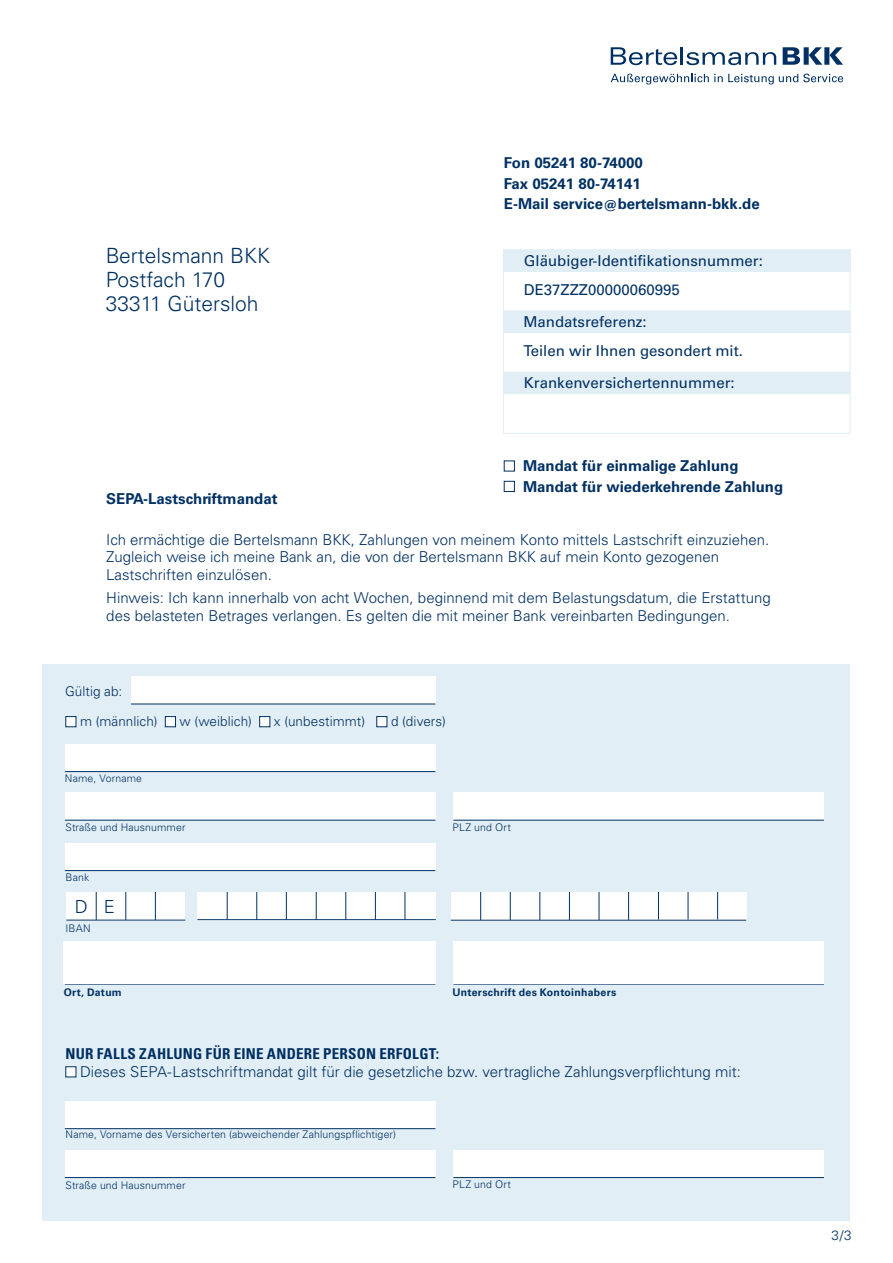
<style>
.page{position:relative;width:893px;height:1263px;background:#fff}
.page>*{position:absolute;margin:0;border:0;box-sizing:border-box;transform-origin:0 0}
.Textkörpereinzug{font:300 21px "Univers LT Pro 45";color:#003063}
.t1{font:300 18px "Univers LT Pro 45";color:#003063}
.Textkörpereinzug-2{font:300 15px/17.4px "Univers LT Pro 45";color:#003063}
.Textkörpereinzug-3{font:700 15px "Univers LT Pro 65";color:#003063}
.Textkörpereinzug-4{font:15px "Univers LT Pro 55 Roman";color:#003063}
.t2{font:700 condensed 15px "Univers LT Pro";letter-spacing:.02em;color:#003063}
.t3{font:300 13.5px "Univers LT Pro 45";letter-spacing:.005em;color:#003063}
.t4{font:300 10.5px "Univers LT Pro 45";letter-spacing:.015em;color:#003063}
.t5{font:700 10.5px "Univers LT Pro 65";letter-spacing:.025em;color:#003063}
</style>
<div class="page">
<div style="left:43px;top:664px;width:807px;height:556px;background:#e2eef5"></div>
<div style="left:65px;top:956px;width:370px;height:28px;background:#fff"></div>
<hr style="left:65px;top:984px;width:370px;height:1px;background:#003063">
<div style="left:65px;top:1101px;width:370px;height:28px;background:#fff"></div>
<hr style="left:65px;top:1128px;width:370px;height:1px;background:#003063">
<div style="left:65px;top:843px;width:370px;height:27px;background:#fff"></div>
<hr style="left:65px;top:870px;width:370px;height:1px;background:#003063">
<div style="left:65px;top:744px;width:370px;height:27px;background:#fff"></div>
<hr style="left:65px;top:771px;width:370px;height:1px;background:#003063">
<div style="left:66px;top:892px;width:119px;height:28px;background:#fff"></div>
<div style="left:197px;top:892px;width:238px;height:28px;background:#fff"></div>
<div style="left:451px;top:892px;width:295px;height:28px;background:#fff"></div>
<svg style="left:96px;top:892px;width:1px;height:28px"></svg>
<svg style="left:125px;top:892px;width:1px;height:28px"></svg>
<svg style="left:155px;top:892px;width:1px;height:28px"></svg>
<hr style="left:66px;top:920px;width:119px;height:1px;background:#003063">
<svg style="left:227px;top:892px;width:1px;height:27px"></svg>
<svg style="left:256px;top:892px;width:1px;height:27px"></svg>
<svg style="left:286px;top:892px;width:1px;height:27px"></svg>
<svg style="left:316px;top:892px;width:1px;height:27px"></svg>
<svg style="left:345px;top:892px;width:1px;height:27px"></svg>
<svg style="left:375px;top:892px;width:1px;height:27px"></svg>
<svg style="left:405px;top:892px;width:1px;height:27px"></svg>
<hr style="left:197px;top:919px;width:239px;height:1px;background:#003063">
<svg style="left:480px;top:892px;width:1px;height:28px"></svg>
<svg style="left:510px;top:892px;width:1px;height:28px"></svg>
<svg style="left:540px;top:892px;width:1px;height:28px"></svg>
<svg style="left:569px;top:892px;width:1px;height:28px"></svg>
<svg style="left:599px;top:892px;width:1px;height:28px"></svg>
<svg style="left:628px;top:892px;width:1px;height:28px"></svg>
<svg style="left:658px;top:892px;width:1px;height:27px"></svg>
<svg style="left:688px;top:892px;width:1px;height:27px"></svg>
<svg style="left:717px;top:892px;width:1px;height:27px"></svg>
<hr style="left:451px;top:920px;width:295px;height:1px;background:#003063">
<div style="left:131px;top:676px;width:304px;height:28px;background:#fff"></div>
<hr style="left:131px;top:704px;width:304px;height:1px;background:#003063">
<div style="left:503px;top:311px;width:347px;height:62px;border:1px solid #e2eef5"></div>
<div style="left:503px;top:311px;width:347px;height:22px;background:#e2eef5"></div>
<div style="left:503px;top:372px;width:347px;height:62px;border:1px solid #e2eef5"></div>
<div style="left:503px;top:372px;width:347px;height:22px;background:#e2eef5"></div>
<div style="left:503px;top:250px;width:347px;height:22px;background:#e2eef5"></div>
<div style="left:503px;top:250px;width:347px;height:61px;border:1px solid #e2eef5"></div>
<div style="left:453px;top:792px;width:371px;height:28px;background:#fff"></div>
<hr style="left:453px;top:820px;width:371px;height:1px;background:#003063">
<div style="left:453px;top:1150px;width:371px;height:27px;background:#fff"></div>
<hr style="left:453px;top:1177px;width:371px;height:1px;background:#003063">
<div style="left:453px;top:956px;width:371px;height:28px;background:#fff"></div>
<hr style="left:453px;top:984px;width:371px;height:1px;background:#003063">
<div style="left:65px;top:792px;width:370px;height:28px;background:#fff"></div>
<hr style="left:65px;top:820px;width:370px;height:1px;background:#003063">
<div style="left:65px;top:1150px;width:370px;height:27px;background:#fff"></div>
<hr style="left:65px;top:1177px;width:370px;height:1px;background:#003063">
<div style="left:63px;top:941px;width:372px;height:42px;background:#fff"></div>
<div style="left:453px;top:941px;width:371px;height:42px;background:#fff"></div>
<div style="left:65px;top:1066px;width:11px;height:11px;background:#fff;border:1px solid #003063"></div>
<div style="left:65px;top:716px;width:11px;height:11px;background:#fff;border:1px solid #003063"></div>
<div style="left:165px;top:716px;width:11px;height:11px;background:#fff;border:1px solid #003063"></div>
<div style="left:259px;top:716px;width:11px;height:11px;background:#fff;border:1px solid #003063"></div>
<div style="left:376px;top:716px;width:11px;height:11px;background:#fff;border:1px solid #003063"></div>
<div style="left:504px;top:461px;width:11px;height:10px;background:#fff;border:1px solid #003063"></div>
<div style="left:504px;top:481px;width:11px;height:11px;background:#fff;border:1px solid #003063"></div>
<svg style="left:783px;top:47px;width:60px;height:18px"></svg>
<svg style="left:611px;top:47px;width:165px;height:18px"></svg>
<svg style="left:611px;top:74px;width:232px;height:10px"></svg>
<p class="Textkörpereinzug" style="left:106px;top:243px;width:166px">Bertelsmann BKK</p>
<p class="Textkörpereinzug" style="left:106px;top:267px;width:121px">Postfach 170</p>
<p class="Textkörpereinzug" style="left:106px;top:291px;width:154px">33311 Gütersloh</p>
<p class="Textkörpereinzug-3" style="left:504px;top:154px;width:140px">Fon 05241 80-74000</p>
<p class="Textkörpereinzug-3" style="left:504px;top:174px;width:139px">Fax 05241 80-74141</p>
<p class="Textkörpereinzug-3" style="left:504px;top:195px;width:257px">E-Mail service@bertelsmann-bkk.de</p>
<p class="Textkörpereinzug-4" style="left:524px;top:251px;width:240px">Gläubiger-Identifikationsnummer:</p>
<p class="Textkörpereinzug-4" style="left:524px;top:281px;width:157px">DE37ZZZ00000060995</p>
<p class="Textkörpereinzug-4" style="left:523px;top:312px;width:125px">Mandatsreferenz:</p>
<p class="Textkörpereinzug-4" style="left:523px;top:342px;width:221px">Teilen wir Ihnen gesondert mit.</p>
<p class="Textkörpereinzug-4" style="left:524px;top:374px;width:212px">Krankenversichertennummer:</p>
<p class="Textkörpereinzug-3" style="left:523px;top:457px;width:217px">Mandat für einmalige Zahlung</p>
<p class="Textkörpereinzug-3" style="left:523px;top:478px;width:262px">Mandat für wiederkehrende Zahlung</p>
<h1 class="Textkörpereinzug-3" style="left:106px;top:490px;width:173px">SEPA-Lastschriftmandat</h1>
<p class="Textkörpereinzug-2" style="left:106px;top:531px;width:664px">Ich ermächtige die Bertelsmann BKK, Zahlungen von meinem Konto mittels Lastschrift einzuziehen.<br>Zugleich weise ich meine Bank an, die von der Bertelsmann BKK auf mein Konto gezogenen<br>Lastschriften einzulösen.</p>
<p class="Textkörpereinzug-2" style="left:106px;top:589px;width:666px">Hinweis: Ich kann innerhalb von acht Wochen, beginnend mit dem Belastungsdatum, die Erstattung des belasteten Betrages verlangen. Es gelten die mit meiner Bank vereinbarten Bedingungen.</p>
<p class="t3" style="left:65px;top:683px;width:59px">Gültig ab:</p>
<p class="t3" style="left:80px;top:713px;width:79px">m (männlich)</p>
<p class="t3" style="left:180px;top:713px;width:74px">w (weiblich)</p>
<p class="t3" style="left:274px;top:713px;width:93px">x (unbestimmt)</p>
<p class="t3" style="left:391px;top:713px;width:56px">d (divers)</p>
<p class="t4" style="left:65px;top:772px;width:79px">Name, Vorname</p>
<p class="t4" style="left:65px;top:821px;width:122px">Straße und Hausnummer</p>
<p class="t4" style="left:65px;top:871px;width:25px">Bank</p>
<p class="t1" style="left:75px;top:896px;width:42px">D E</p>
<p class="t4" style="left:65px;top:921px;width:27px">IBAN</p>
<p class="t4" style="left:452px;top:821px;width:60px">PLZ und Ort</p>
<p class="t5" style="left:64px;top:986px;width:60px">Ort, Datum</p>
<p class="t5" style="left:452px;top:986px;width:165px">Unterschrift des Kontoinhabers</p>
<h2 class="t2" style="left:65px;top:1045px;width:375px">NUR FALLS ZAHLUNG FÜR EINE ANDERE PERSON ERFOLGT:</h2>
<p class="Textkörpereinzug-2" style="left:80px;top:1063px;width:662px">Dieses SEPA-Lastschriftmandat gilt für die gesetzliche bzw. vertragliche Zahlungsverpflichtung mit:</p>
<p class="t4" style="left:65px;top:1128px;width:332px">Name, Vorname des Versicherten (abweichender Zahlungspflichtiger)</p>
<p class="t4" style="left:65px;top:1179px;width:122px">Straße und Hausnummer</p>
<p class="t4" style="left:452px;top:1178px;width:60px">PLZ und Ort</p>
<p class="t3" style="left:832px;top:1226px;width:21px">3/3</p>
</div>
